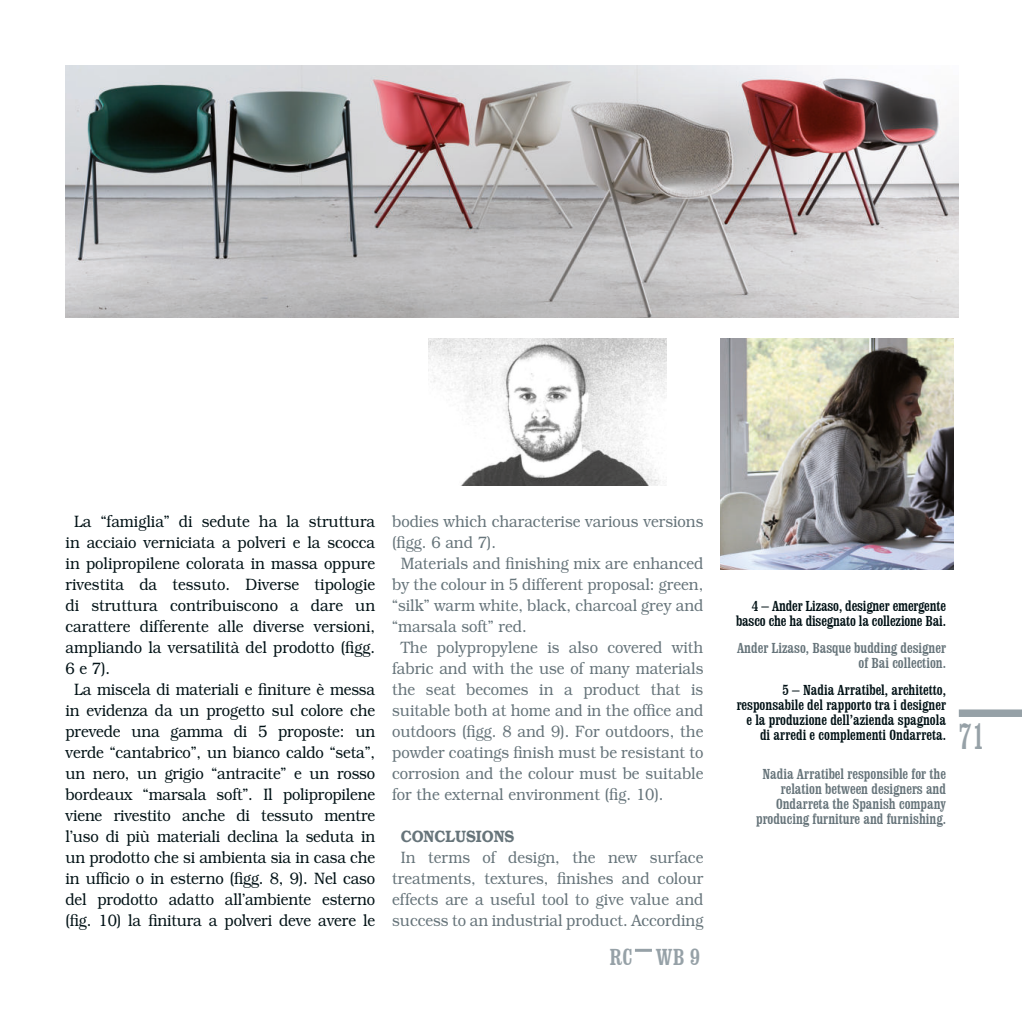
<style>
.page{position:relative;width:1022px;height:1022px;background:#fff}
.page>*{position:absolute;margin:0;border:0;box-sizing:border-box;transform-origin:0 0}
.t1{font:condensed 37.5px "Clarendon BT";color:#96a1a7;scale:.8 1}
.t2{font:condensed 24px "Clarendon BT";color:#96a1a7}
.t3{font:300 16.5px "Bookman";letter-spacing:-.01em;color:#021216;scale:.9 1}
.t4{font:300 16.5px/21px "Bookman";color:#66747a;text-align:center;scale:.9 1}
.t5{font:600 16.5px "Bookman";color:#66747a;scale:.9 1}
.t6{font:condensed 15px/15px "Clarendon BT";color:#021216;text-align:right}
.t7{font:condensed 15px/15px "Clarendon BT";color:#66747a;text-align:right}
</style>
<div class="page">
<img style="left:429px;top:338px;width:238px;height:147px">
<img style="left:66px;top:65px;width:893px;height:252px">
<img style="left:720px;top:338px;width:233px;height:231px">
<hr style="left:635px;top:949px;width:17px;height:3px;background:#96a1a7">
<div style="left:959px;top:709px;width:63px;height:8px;background:#96a1a7"></div>
<p class="t3" style="left:74px;top:515px;width:336px">La “famiglia” di sedute ha la struttura</p>
<p class="t3" style="left:66px;top:536px;width:346px">in acciaio verniciata a polveri e la scocca</p>
<p class="t3" style="left:66px;top:557px;width:346px">in polipropilene colorata in massa oppure</p>
<p class="t3" style="left:66px;top:578px;width:346px">rivestita da tessuto. Diverse tipologie</p>
<p class="t3" style="left:66px;top:599px;width:346px">di struttura contribuiscono a dare un</p>
<p class="t3" style="left:66px;top:620px;width:346px">carattere differente alle diverse versioni,</p>
<p class="t3" style="left:66px;top:641px;width:345px">ampliando la versatilità del prodotto (figg.</p>
<p class="t3" style="left:66px;top:662px;width:51px">6 e 7).</p>
<p class="t3" style="left:74px;top:683px;width:336px">La miscela di materiali e finiture è messa</p>
<p class="t3" style="left:66px;top:704px;width:346px">in evidenza da un progetto sul colore che</p>
<p class="t3" style="left:66px;top:725px;width:346px">prevede una gamma di 5 proposte: un</p>
<p class="t3" style="left:66px;top:746px;width:346px">verde “cantabrico”, un bianco caldo “seta”,</p>
<p class="t3" style="left:66px;top:767px;width:345px">un nero, un grigio “antracite” e un rosso</p>
<p class="t3" style="left:66px;top:788px;width:346px">bordeaux “marsala soft”. Il polipropilene</p>
<p class="t3" style="left:66px;top:809px;width:346px">viene rivestito anche di tessuto mentre</p>
<p class="t3" style="left:66px;top:830px;width:346px">l’uso di più materiali declina la seduta in</p>
<p class="t3" style="left:66px;top:851px;width:345px">un prodotto che si ambienta sia in casa che</p>
<p class="t3" style="left:66px;top:872px;width:346px">in ufficio o in esterno (figg. 8, 9). Nel caso</p>
<p class="t3" style="left:66px;top:893px;width:346px">del prodotto adatto all’ambiente esterno</p>
<p class="t3" style="left:66px;top:914px;width:346px">(fig. 10) la finitura a polveri deve avere le</p>
<p class="t4" style="left:392px;top:513px;width:347px">bodies which characterise various versions</p>
<p class="t4" style="left:392px;top:534px;width:117px">(figg. 6 and 7).</p>
<p class="t4" style="left:401px;top:555px;width:338px">Materials and finishing mix are enhanced</p>
<p class="t4" style="left:392px;top:576px;width:347px">by the colour in 5 different proposal: green,</p>
<p class="t4" style="left:392px;top:597px;width:347px">“silk” warm white, black, charcoal grey and</p>
<p class="t4" style="left:392px;top:618px;width:151px">“marsala soft” red.</p>
<p class="t4" style="left:401px;top:639px;width:338px">The polypropylene is also covered with</p>
<p class="t4" style="left:392px;top:660px;width:347px">fabric and with the use of many materials</p>
<p class="t4" style="left:392px;top:681px;width:347px">the seat becomes in a product that is</p>
<p class="t4" style="left:392px;top:702px;width:347px">suitable both at home and in the office and</p>
<p class="t4" style="left:392px;top:723px;width:347px">outdoors (figg. 8 and 9). For outdoors, the</p>
<p class="t4" style="left:392px;top:744px;width:347px">powder coatings finish must be resistant to</p>
<p class="t4" style="left:392px;top:765px;width:347px">corrosion and the colour must be suitable</p>
<p class="t4" style="left:392px;top:786px;width:303px">for the external environment (fig. 10).</p>
<p class="t5" style="left:401px;top:827px;width:128px">CONCLUSIONS</p>
<p class="t4" style="left:392px;top:849px;width:347px">In terms of design, the new surface treatments, textures, finishes and colour effects are a useful tool to give value and success to an industrial product. According</p>
<h2 class="t2" style="left:609px;top:946px;width:92px">RC WB 9</h2>
<p class="t6" style="left:736px;top:599px;width:211px">4 – Ander Lizaso, designer emergente basco che ha disegnato la collezione Bai.</p>
<p class="t7" style="left:737px;top:641px;width:210px">Ander Lizaso, Basque budding designer of Bai collection.</p>
<p class="t6" style="left:737px;top:683px;width:211px">5 – Nadia Arratibel, architetto, responsabile del rapporto tra i designer e la produzione dell’azienda spagnola di arredi e complementi Ondarreta.</p>
<p class="t7" style="left:756px;top:767px;width:191px">Nadia Arratibel responsible for the relation between designers and Ondarreta the Spanish company producing furniture and furnishing.</p>
<h1 class="t1" style="left:958px;top:720px;width:34px">71</h1>
</div>
